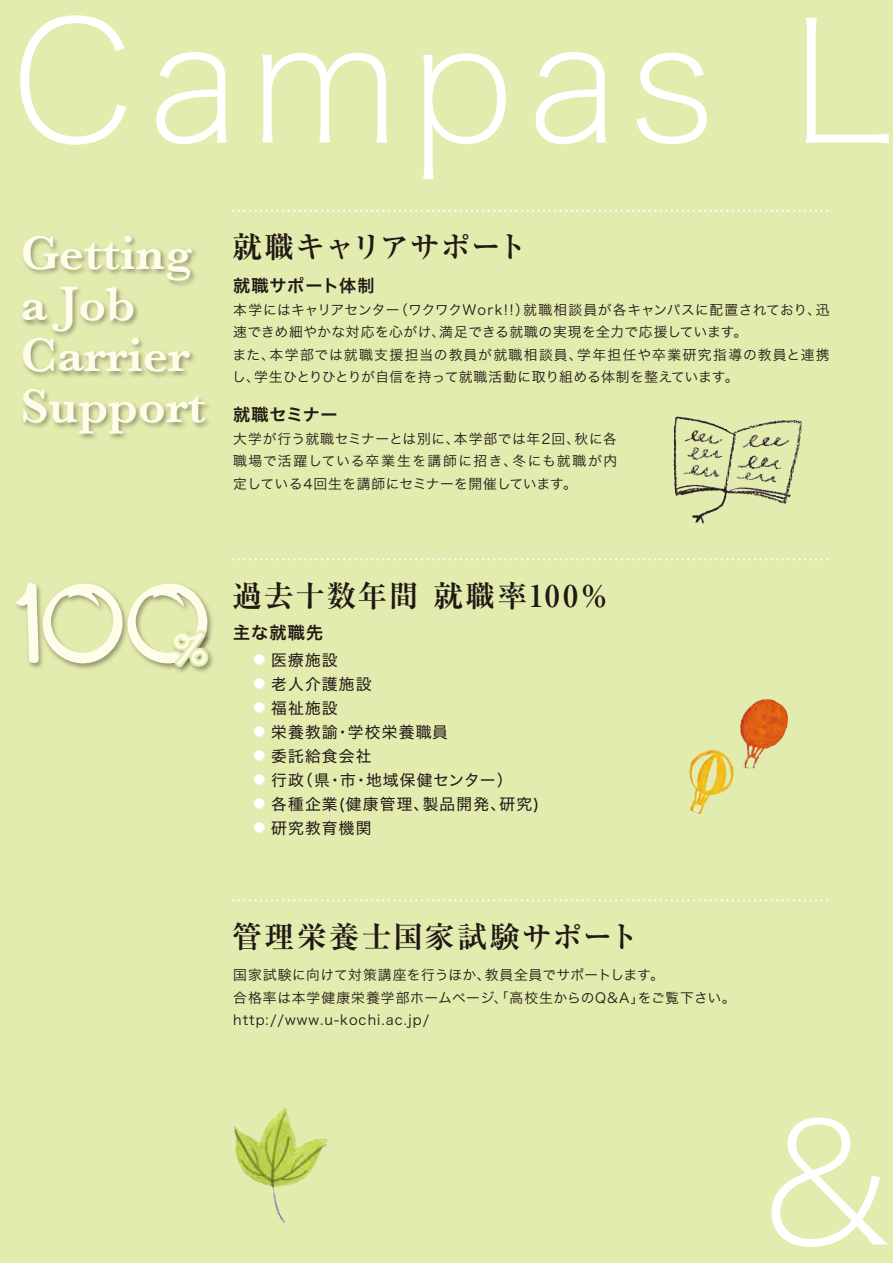
<style>
.page{position:relative;width:893px;height:1263px;background:#e2ecaf}
.page>*{position:absolute;margin:0;border:0;box-sizing:border-box;transform-origin:0 0}
.t1{font:168px "Hira Kaku Std N W1";letter-spacing:.065em;color:#fff}
.t2{font:126.15px "Waltograph";color:#fffdea}
.t3{font:600 49.5px/51px "Baskerville";color:#fffdea}
.t4{font:49.5px "Waltograph";color:#e2ecaf}
.t5{font:700 30px "Ryumin Pr 6 N";letter-spacing:.045em;color:#221815}
.t6{font:700 30px "Ryumin Pr 6 N";letter-spacing:.07em;color:#221815}
.t7{font:700 30px "Ryumin Pr 6 N";letter-spacing:.005em;color:#221815}
.t8{font:17.1px "Hira Kaku Std N W6";letter-spacing:.055em;color:#221815}
.t9{font:15.75px "Hira Kaku Std N W4";letter-spacing:.075em;color:#221815}
.t10{font:13.8px/22.5px "Hira Kaku Std N W3";letter-spacing:.045em;color:#221815}
.s1{font-size:12px;color:#fff}
</style>
<div class="page">
<img style="left:233px;top:1110px;width:49px;height:47px">
<img style="left:740px;top:699px;width:28px;height:70px">
<img style="left:674px;top:417px;width:3px;height:24px">
<img style="left:23px;top:236px;width:186px;height:203px">
<img style="left:17px;top:583px;width:195px;height:86px">
<img style="left:166px;top:618px;width:47px;height:55px">
<svg style="left:170px;top:628px;width:43px;height:42px"></svg>
<svg style="left:233px;top:210px;width:596px;height:2px"></svg>
<svg style="left:233px;top:558px;width:596px;height:2px"></svg>
<svg style="left:233px;top:899px;width:596px;height:2px"></svg>
<h1 class="t1" style="left:11px;top:-44px;width:880px">Campas L</h1>
<h3 class="t3" style="left:21px;top:227px;width:187px">Getting a Job<br>Carrier<br>Support</h3>
<h3 class="t7" style="left:232px;top:223px;width:296px">就職キャリアサポート</h3>
<p class="t8" style="left:233px;top:273px;width:143px">就職サポート体制</p>
<p class="t10" style="left:232px;top:298px;width:599px">本学にはキャリアセンター（ワクワクWork!!）就職相談員が各キャンパスに配置されており、迅速できめ細やかな対応を心がけ、満足できる就職の実現を全力で応援しています。<br>また、本学部では就職支援担当の教員が就職相談員、学年担任や卒業研究指導の教員と連携し、学生ひとりひとりが自信を持って就職活動に取り組める体制を整えています。</p>
<p class="t8" style="left:233px;top:402px;width:106px">就職セミナー</p>
<p class="t10" style="left:233px;top:427px;width:386px;text-align:justify">大学が行う就職セミナーとは別に、本学部では年2回、秋に各職場で活躍している卒業生を講師に招き、冬にも就職が内定している4回生を講師にセミナーを開催しています。</p>
<h2 class="t2" style="left:16px;top:528px;width:196px">100</h2>
<h3 class="t4" style="left:172px;top:612px;width:38px">%</h3>
<h3 class="t5" style="left:232px;top:572px;width:379px">過去十数年間 就職率100％</h3>
<p class="t8" style="left:233px;top:620px;width:92px">主な就職先</p>
<p class="t9" style="left:253px;top:648px;width:120px"><span class="s1">●</span> 医療施設　　</p>
<p class="t9" style="left:253px;top:672px;width:120px"><span class="s1">●</span> 老人介護施設</p>
<p class="t9" style="left:253px;top:696px;width:86px"><span class="s1">●</span> 福祉施設</p>
<p class="t9" style="left:253px;top:720px;width:196px"><span class="s1">●</span> 栄養教諭・学校栄養職員</p>
<p class="t9" style="left:253px;top:744px;width:120px"><span class="s1">●</span> 委託給食会社</p>
<p class="t9" style="left:253px;top:768px;width:261px"><span class="s1">●</span> 行政（県・市・地域保健センター）</p>
<p class="t9" style="left:253px;top:792px;width:287px"><span class="s1">●</span> 各種企業(健康管理、製品開発、研究)</p>
<p class="t9" style="left:253px;top:816px;width:120px"><span class="s1">●</span> 研究教育機関</p>
<h3 class="t6" style="left:232px;top:913px;width:408px">管理栄養士国家試験サポート</h3>
<p class="t10" style="left:233px;top:964px;width:504px">国家試験に向けて対策講座を行うほか、教員全員でサポートします。<br>合格率は本学健康栄養学部ホームページ、「高校生からのQ&amp;A」をご覧下さい。http://www.u-kochi.ac.jp/</p>
<h1 class="t1" style="left:763px;top:1058px;width:130px">&amp;</h1>
</div>
